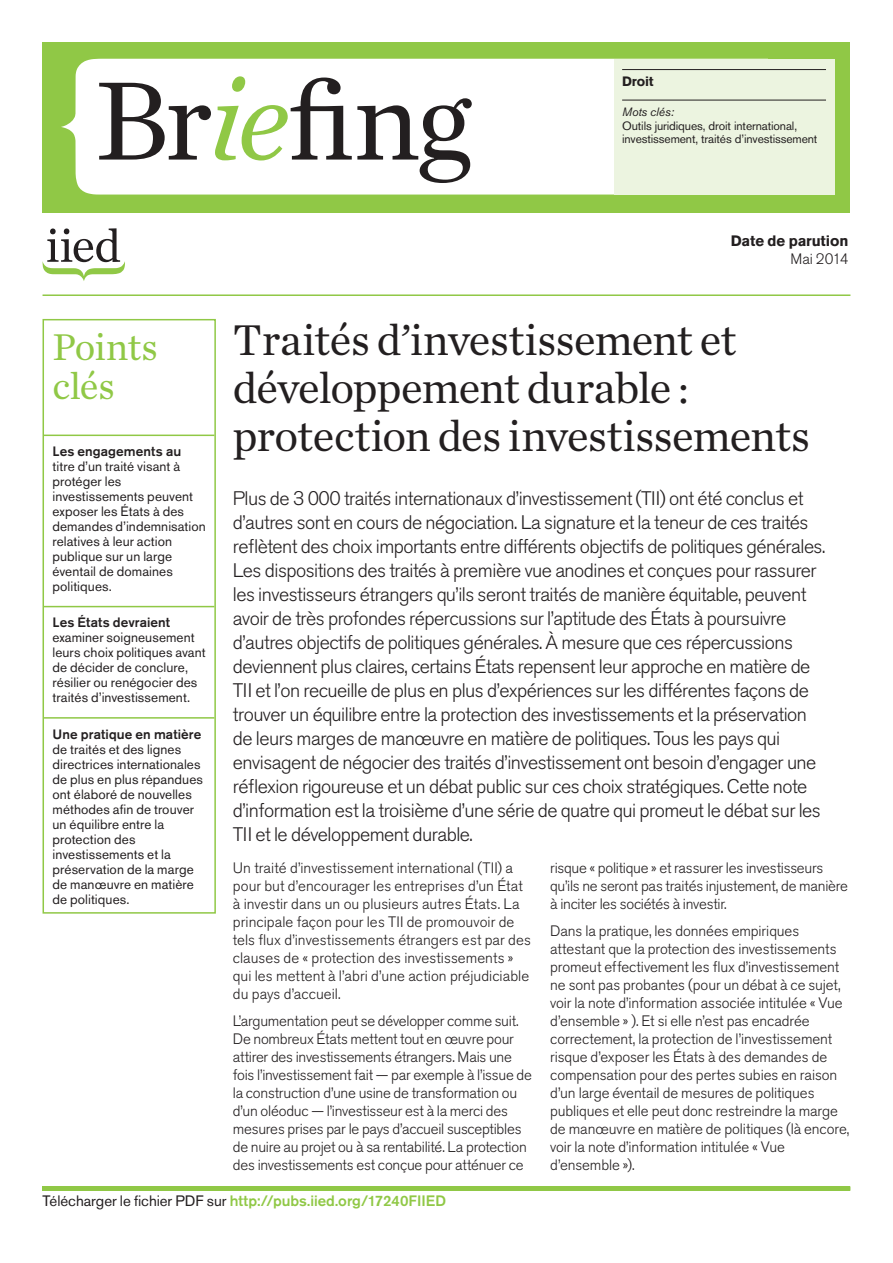
<style>
.page{position:relative;width:893px;height:1263px;background:#fff}
.page>*{position:absolute;margin:0;border:0;box-sizing:border-box;transform-origin:0 0}
.IIED_briefing_Title{font:116.7px "Chronicle Text G1";color:#231f20}
.IIED_briefing_Title-2{font:45px/48px "Chronicle Text G1";letter-spacing:-.02em;color:#231f20}
.IIED_briefing_Policy{font:39px/39px "Chronicle Text G1";letter-spacing:-.02em;color:#90c846}
.IIED_briefing_Summar{font:300 19.5px/24px "Akzidenz Grotesk BE";letter-spacing:-.025em;color:#231f20}
.IIED_briefing_Body_c{font:300 15px/18px "Akzidenz Grotesk BE";letter-spacing:-.005em;color:#231f20}
.IIED_briefing_Body_c-2{font:500 15px "Akzidenz Grotesk BE";color:#90c846}
.IIED_briefing_Body_c-3{font:700 15px/18px "Akzidenz Grotesk BE";letter-spacing:-.005em;color:#231f20;text-align:right}
.IIED_briefing_Policy-2{font:13.5px/15px "Akzidenz Grotesk BE";letter-spacing:.005em;color:#231f20}
.t1{font:700 13.5px "Akzidenz Grotesk BE";letter-spacing:-.01em;color:#231f20}
.t2{font:12px/13.5px "Akzidenz Grotesk BE";letter-spacing:-.01em;color:#231f20}
.s1{font-style:italic;color:#90c846}
.s2{font-style:italic}
.s3{font-weight:300}
.s4{font-weight:500}
.s5{font-weight:400;color:#231f20}
</style>
<div class="page">
<div style="left:43px;top:43px;width:807px;height:170px;background:#90c846"></div>
<div style="left:61px;top:59px;width:553px;height:136px;background:#fff"></div>
<svg style="left:42px;top:228px;width:83px;height:53px"></svg>
<div style="left:614px;top:59px;width:220px;height:136px;background:#ecf4e0"></div>
<hr style="left:622px;top:69px;width:204px;height:1px;background:#231f20">
<hr style="left:622px;top:100px;width:204px;height:1px;background:#231f20">
<div style="left:43px;top:1186px;width:807px;height:5px;background:#90c846"></div>
<hr style="left:44px;top:435px;width:170px;height:1px;background:#90c846">
<hr style="left:44px;top:606px;width:170px;height:1px;background:#90c846">
<hr style="left:44px;top:717px;width:170px;height:2px;background:#90c846">
<div style="left:43px;top:319px;width:173px;height:595px;border:2px solid #90c846"></div>
<hr style="left:43px;top:294px;width:807px;height:2px;background:#90c846">
<p class="IIED_briefing_Title" style="left:94px;top:32px;width:379px">Br<span class="s1">ie</span>fing</p>
<p class="t1" style="left:622px;top:73px;width:33px">Droit</p>
<p class="t2" style="left:622px;top:105px;width:176px"><span class="s2">Mots clés:<br></span>Outils juridiques, droit international,</p>
<p class="t2" style="left:622px;top:132px;width:197px">investissement, traités d’investissement</p>
<p class="IIED_briefing_Body_c-3" style="left:731px;top:231px;width:119px">Date de parution<br><span class="s3">Mai 2014</span></p>
<p class="IIED_briefing_Policy" style="left:53px;top:325px;width:107px">Points clés</p>
<p class="IIED_briefing_Policy-2" style="left:53px;top:444px;width:155px"><span class="s4">Les engagements au </span>titre d’un traité visant à protéger les investissements peuvent exposer les États à des demandes d’indemnisation relatives à leur action publique sur un large éventail de domaines politiques.</p>
<p class="IIED_briefing_Policy-2" style="left:53px;top:615px;width:155px"><span class="s4">Les États devraient </span>examiner soigneusement leurs choix politiques avant de décider de conclure, résilier ou renégocier des traités d’investissement.</p>
<p class="IIED_briefing_Policy-2" style="left:53px;top:726px;width:152px"><span class="s4">Une pratique en matière </span>de traités et des lignes directrices internationales de plus en plus répandues ont élaboré de nouvelles méthodes afin de trouver un équilibre entre la protection des investissements et la préservation de la marge de manœuvre en matière de politiques.</p>
<p class="IIED_briefing_Title-2" style="left:233px;top:313px;width:579px">Traités d’investissement et développement durable : protection des investissements</p>
<p class="IIED_briefing_Summar" style="left:233px;top:486px;width:594px">Plus de 3 000 traités internationaux d’investissement (TII) ont été conclus et d’autres sont en cours de négociation. La signature et la teneur de ces traités reflètent des choix importants entre différents objectifs de politiques générales.<br>Les dispositions des traités à première vue anodines et conçues pour rassurer les investisseurs étrangers qu’ils seront traités de manière équitable, peuvent avoir de très profondes répercussions sur l’aptitude des États à poursuivre d’autres objectifs de politiques générales. À mesure que ces répercussions deviennent plus claires, certains États repensent leur approche en matière de TII et l’on recueille de plus en plus d’expériences sur les différentes façons de trouver un équilibre entre la protection des investissements et la préservation de leurs marges de manœuvre en matière de politiques. Tous les pays qui envisagent de négocier des traités d’investissement ont besoin d’engager une réflexion rigoureuse et un débat public sur ces choix stratégiques. Cette note d’information est la troisième d’une série de quatre qui promeut le débat sur les TII et le développement durable.</p>
<p class="IIED_briefing_Body_c" style="left:233px;top:859px;width:300px">Un traité d’investissement international (TII) a pour but d’encourager les entreprises d’un État à investir dans un ou plusieurs autres États. La principale façon pour les TII de promouvoir de tels flux d’investissements étrangers est par des clauses de « protection des investissements » qui les mettent à l’abri d’une action préjudiciable du pays d’accueil.</p>
<p class="IIED_briefing_Body_c" style="left:233px;top:1012px;width:300px">L’argumentation peut se développer comme suit.<br>De nombreux États mettent tout en œuvre pour attirer des investissements étrangers. Mais une fois l’investissement fait — par exemple à l’issue de la construction d’une usine de transformation ou d’un oléoduc — l’investisseur est à la merci des mesures prises par le pays d’accueil susceptibles de nuire au projet ou à sa rentabilité. La protection des investissements est conçue pour atténuer ce</p>
<p class="IIED_briefing_Body_c" style="left:550px;top:859px;width:299px">risque « politique » et rassurer les investisseurs qu’ils ne seront pas traités injustement, de manière à inciter les sociétés à investir.</p>
<p class="IIED_briefing_Body_c" style="left:550px;top:922px;width:301px">Dans la pratique, les données empiriques attestant que la protection des investissements promeut effectivement les flux d’investissement ne sont pas probantes (pour un débat à ce sujet, voir la note d’information associée intitulée « Vue d’ensemble » ). Et si elle n’est pas encadrée correctement, la protection de l’investissement risque d’exposer les États à des demandes de compensation pour des pertes subies en raison d’un large éventail de mesures de politiques publiques et elle peut donc restreindre la marge de manœuvre en matière de politiques (là encore, voir la note d’information intitulée « Vue d’ensemble »).</p>
<p class="IIED_briefing_Body_c-2" style="left:43px;top:1192px;width:405px"><span class="s5">Télécharger le fichier PDF sur</span> http://pubs.iied.org/17240FIIED</p>
</div>
